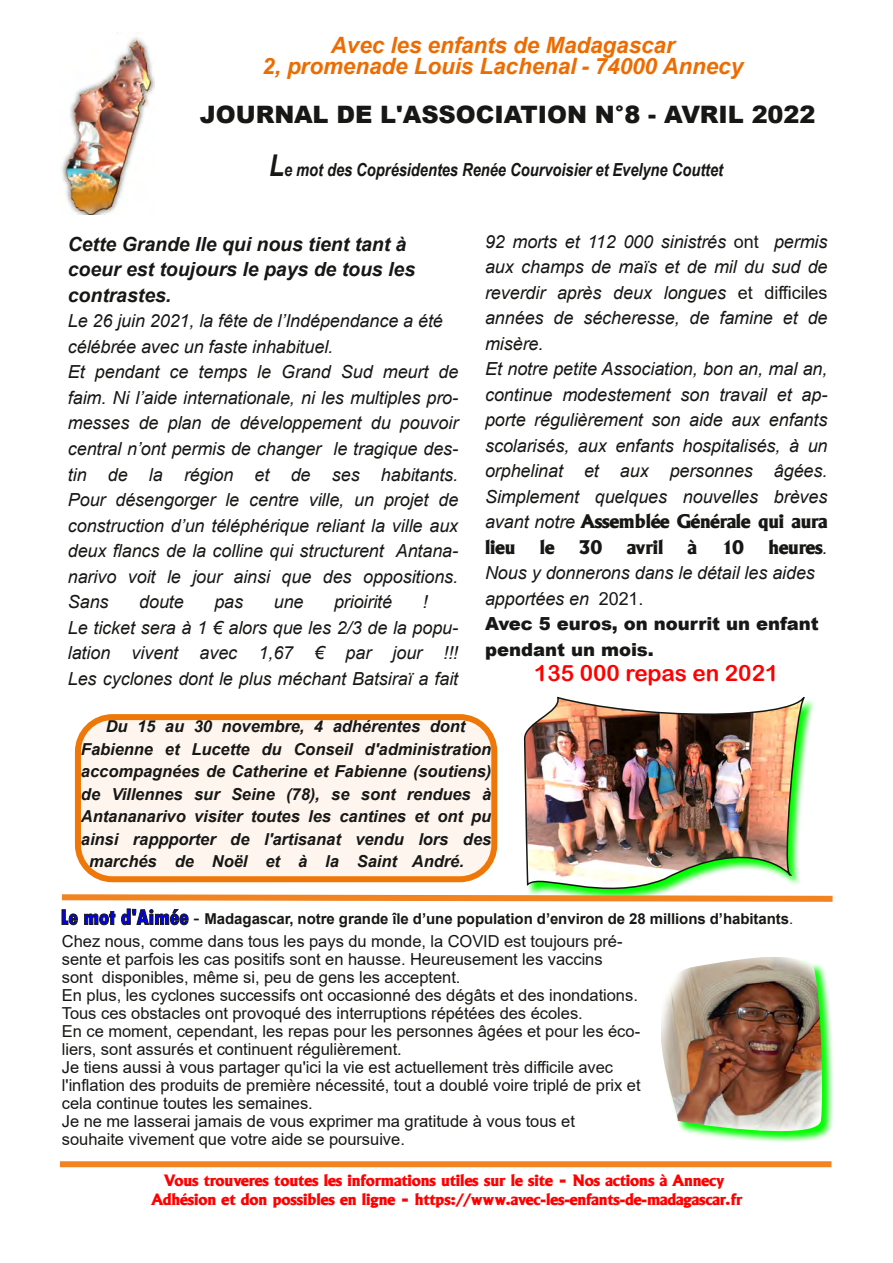
<style>
.page{position:relative;width:893px;height:1263px;background:#fff}
.page>*{position:absolute;margin:0;border:0;box-sizing:border-box;transform-origin:0 0}
.t1{font:900 24px "Arial";color:#171715}
.t2{font:italic 700 22.5px/21px "Arial";letter-spacing:-.005em;color:#ed6c01;text-align:center}
.t3{font:22.5px "Arial Rounded MT Bold";color:#f00}
.t4{font:italic 700 19.5px/25.5px "Arial";color:#171715}
.t5{font:italic 18px/25.5px "Arial";letter-spacing:-.005em;color:#171715}
.t6{font:expanded 18px/25.5px "A028";letter-spacing:-.005em;color:#171715}
.t7{font:italic 700 18px "Arial Narrow";letter-spacing:-.005em;color:#171715}
.t8{font:16.5px/18px "Arial";color:#171715}
.t9{font:italic 700 16.5px "Arial";color:#171715}
.t10{font:expanded 15px/19.5px "A028";letter-spacing:-.01em;color:#f00;text-align:center}
.t11{font:700 15px "Arial";letter-spacing:-.005em;color:#171715}
.s1{font-size:30px}
.s2{font-style:normal}
.s3{font-family:"Arial";font-style:italic;font-stretch:normal}
.s4{font-weight:900;font-style:normal}
.s5{font-family:"Tw Cen";font-weight:800;font-stretch:condensed;font-size:22.5px;color:#00f}
.s6{font-weight:400;font-size:18px}
.s7{font-family:"Arial Rounded MT Bold";font-weight:400}
.s8{font-weight:400}
.s9{font-size:18px}
</style>
<div class="page">
<img style="left:61px;top:32px;width:93px;height:183px">
<svg style="left:661px;top:972px;width:172px;height:170px"></svg>
<img style="left:662px;top:957px;width:162px;height:174px">
<div style="left:78px;top:717px;width:416px;height:162px;background:#fef5ee;border-radius:34px"></div>
<div style="left:75px;top:714px;width:422px;height:168px;border:6px solid #ef7707;border-radius:34px"></div>
<img style="left:523px;top:696px;width:283px;height:195px">
<div style="left:60px;top:1161px;width:771px;height:6px;background:#f18321"></div>
<svg style="left:61px;top:891px;width:772px;height:11px"></svg>
<p class="t2" style="left:262px;top:35px;width:482px">Avec les enfants de Madagascar<br>2, promenade Louis Lachenal - 74000 Annecy</p>
<h1 class="t1" style="left:200px;top:96px;width:617px">JOURNAL DE L'ASSOCIATION N°8 - AVRIL 2022</h1>
<p class="t7" style="left:269px;top:159px;width:455px"><span class="s1">L</span>e mot des Coprésidentes Renée Courvoisier et Evelyne Couttet</p>
<p class="t4" style="left:68px;top:231px;width:349px">Cette Grande Ile qui nous tient tant à coeur est toujours le pays de tous les contrastes.</p>
<p class="t5" style="left:68px;top:308px;width:392px">Le 26 juin 2021, la fête de l’Indépendance a été célébrée avec un faste inhabituel.<br>Et pendant ce temps le Grand Sud meurt de faim. Ni l’aide internationale, ni les multiples pro&shy;messes de plan de développement du pouvoir central n’ont permis de changer le tragique des&shy;tin de la région et de ses habitants.<br>Pour désengorger le centre ville, un projet de construction d’un téléphérique reliant la ville aux deux flancs de la colline qui structurent Antana&shy;narivo voit le jour ainsi que des oppositions.<br>Sans</p>
<p class="t5" style="left:68px;top:589px;width:392px;text-indent:355px">!<br>Le ticket sera à 1 € alors que les 2/3 de la popu&shy;lation vivent avec 1,67 € par jour !!!<br>Les cyclones dont le plus méchant Batsiraï a fait</p>
<p class="t5" style="left:139px;top:589px;width:46px">doute</p>
<p class="t5" style="left:214px;top:589px;width:30px">pas</p>
<p class="t5" style="left:274px;top:589px;width:31px">une</p>
<p class="t5" style="left:334px;top:589px;width:60px">prioirité</p>
<p class="t5" style="left:485px;top:229px;width:344px">92 morts et 112 000 sinistrés <span class="s2">ont</span> permis aux champs de maïs et de mil du sud de reverdir après deux longues <span class="s2">et difficiles </span>années de sécheresse, de famine et de misère.<br>Et notre petite Association, bon an, mal an, continue modestement son travail et ap&shy;porte régulièrement son aide aux enfants scolarisés, aux enfants hospitalisés, à un orphelinat et aux personnes âgées.<br>Simplement quelques nouvelles brèves</p>
<p class="t6" style="left:485px;top:507px;width:344px"><span class="s3">avant notre</span> Assemblée Générale qui aura lieu</p>
<p class="t6" style="left:540px;top:533px;width:16px">le</p>
<p class="t6" style="left:579px;top:533px;width:25px">30</p>
<p class="t6" style="left:627px;top:533px;width:38px">avril</p>
<p class="t6" style="left:688px;top:533px;width:10px">à</p>
<p class="t6" style="left:721px;top:533px;width:24px">10</p>
<p class="t6" style="left:768px;top:533px;width:60px">heures<span class="s3">.</span></p>
<p class="t5" style="left:485px;top:560px;width:335px">Nous y donnerons dans le détail les aides apportées en <span class="s2">2021.<br></span><span class="s4">Avec 5 euros, on nourrit un enfant pendant un mois.</span></p>
<p class="t3" style="left:534px;top:660px;width:246px">135 000 repas en 2021</p>
<p class="t9" style="left:106px;top:717px;width:361px">Du 15 au 30 novembre, 4 adhérentes dont</p>
<p class="t9" style="left:81px;top:740px;width:412px">Fabienne et Lucette du Conseil d'administration</p>
<p class="t9" style="left:81px;top:762px;width:412px">accompagnées de Catherine et Fabienne (soutiens)</p>
<p class="t9" style="left:81px;top:785px;width:412px">de Villennes sur Seine (78), se sont rendues à</p>
<p class="t9" style="left:81px;top:807px;width:412px">Antananarivo visiter toutes les cantines et ont pu</p>
<p class="t9" style="left:81px;top:830px;width:412px">ainsi rappporter de l'artisanat vendu lors des</p>
<p class="t9" style="left:89px;top:852px;width:376px">marchés de Noël et à la Saint André.</p>
<p class="t11" style="left:60px;top:911px;width:734px"><span class="s5">Le mot d'Aimée</span> <span class="s6">-</span> Madagascar, notre grande île d’une pop<span class="s7">u</span>lation d’environ de 28 millions d’habitants<span class="s8">.</span></p>
<p class="t8" style="left:62px;top:932px;width:580px">Chez nous, comme dans tous les pays du monde, la COVID est toujours pré&shy;sente et parfois les cas positifs sont en hausse. Heureusement les vaccins<br>sont disponibles, même si, peu de gens les acceptent.<br>En plus, les cyclones successifs ont occasionné des dégâts et des inondations.<br>Tous ces obstacles ont provoqué des interruptions répétées des écoles.<br>En ce moment, cependant, les repas pour les personnes âgées et pour les éco&shy;liers, sont assurés et continuent régulièrement.<br>Je tiens aussi à vous partager qu'ici la vie est actuellement très difficile avec l'inflation des produits de première nécessité, tout a doublé voire triplé de prix et cela continue toutes les semaines.<br>Je ne me lasserai jamais de vous exprimer ma gratitude à vous tous et souhaite vivement que votre aide se poursuive.</p>
<p class="t10" style="left:151px;top:1169px;width:593px">Vous trouveres toutes les informations utiles sur le site <span class="s9">-</span> Nos actions à Annecy<br>Adhésion et don possibles en ligne <span class="s9">-</span> https://www.avec-les-enfants-de-madagascar.fr</p>
</div>
